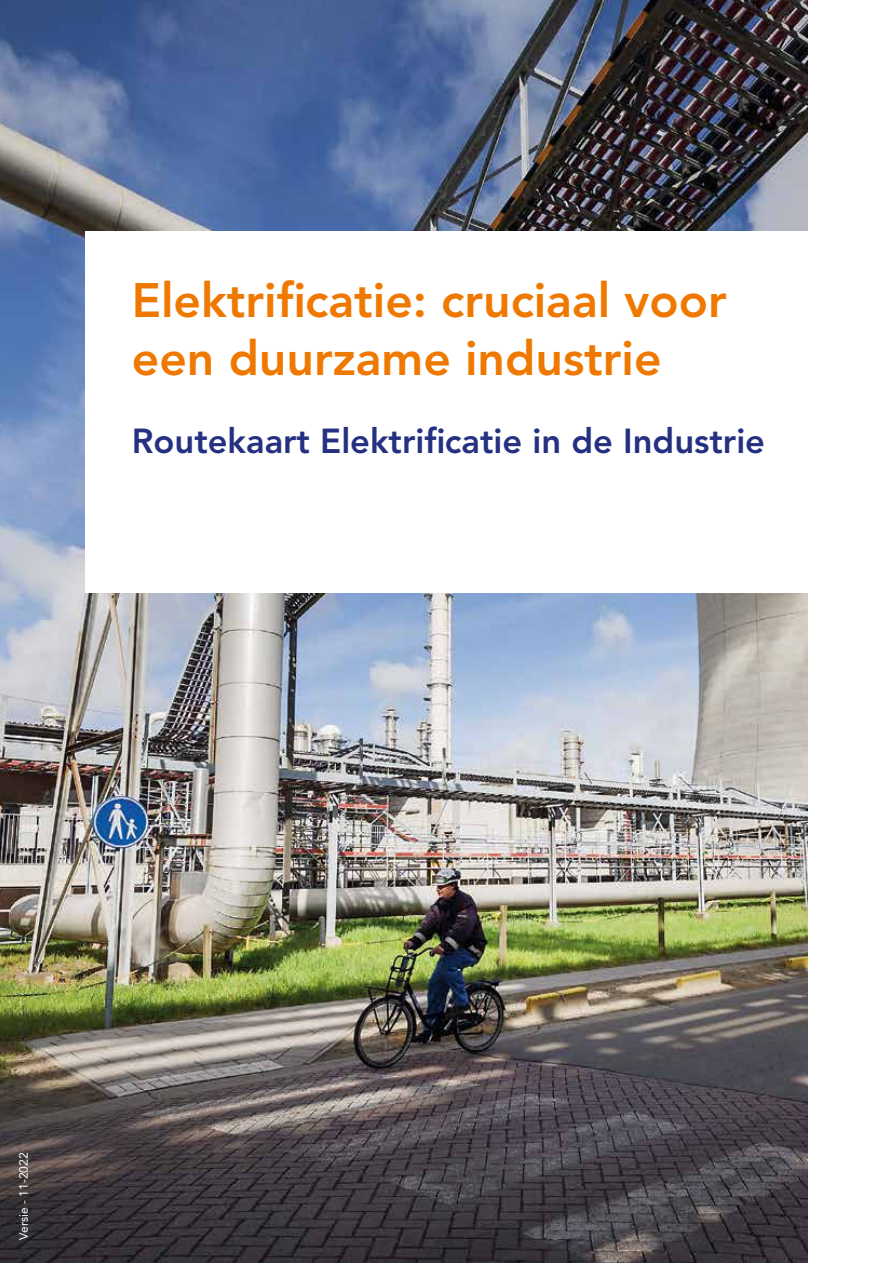
<style>
.page{position:relative;width:893px;height:1263px;background:#fff}
.page>*{position:absolute;margin:0;border:0;box-sizing:border-box;transform-origin:0 0}
.t1{font:800 48px/57.6px "Avenir LT Std";color:#ef7900}
.t2{font:800 34.5px "Avenir LT Std";color:#253081}
.t3{font:12px "Avenir LT Std";color:#fff}
</style>
<div class="page">
<img style="left:0;top:0;width:808px;height:1263px">
<div style="left:85px;top:232px;width:723px;height:361px;background:#fff"></div>
<p class="t1" style="left:132px;top:272px;width:596px">Elektrificatie: cruciaal voor een duurzame industrie</p>
<p class="t2" style="left:132px;top:420px;width:635px">Routekaart Elektrificatie in de Industrie</p>
<p class="t3" style="left:17px;top:1239px;width:88px;rotate:-90deg">Versie - 11-2022</p>
</div>
